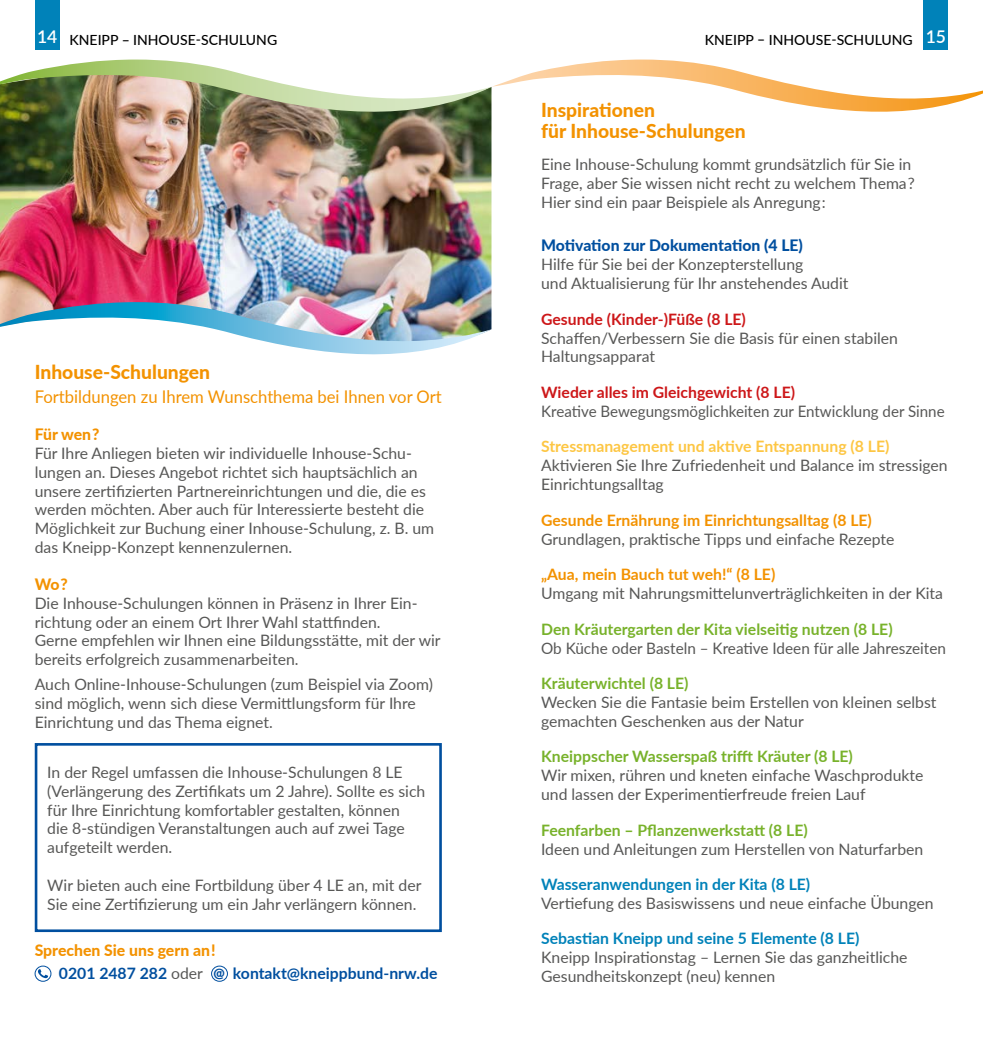
<style>
.page{position:relative;width:983px;height:1042px;background:#fff}
.page>*{position:absolute;margin:0;border:0;box-sizing:border-box;transform-origin:0 0}
.t1{font:800 19.25px/21px "Lato";color:#f39200}
.t2{font:17.5px "Lato";color:#f39200;scale:.95 1}
.t3{font:15.75px/18.9px "Lato";color:#575756}
.t4{font:700 15.75px "Lato";color:#78b22b}
.t5{font:700 15.75px "Lato";color:#f39200}
.t6{font:700 15.75px "Lato";color:#0082b9}
.t7{font:700 15.75px "Lato";color:#cd1719}
.t8{font:15.75px "Lato";color:#575756;scale:.96 1}
.t9{font:800 15.75px/22.8px "Lato";color:#f39200}
.t10{font:700 15.75px "Lato";color:#fdc643}
.t11{font:800 15.75px "Lato";color:#004f9f}
.t12{font:700 15.75px "Lato";color:#004f9f}
.t13{font:600 14.7px "Franklin Gothic";color:#004f9f}
.t14{font:500 14px "Lato";color:#000}
.s1{font-weight:600;font-size:17.5px;color:#fff}
.s2{font-weight:700;color:#004f9f}
.s3{font-weight:400;color:#575756}
</style>
<div class="page">
<div style="left:35px;top:0;width:25px;height:50px;background:#0082b9"></div>
<div style="left:35px;top:966px;width:16px;height:15px;border:1px solid #004f9f;border-radius:50%"></div>
<svg style="left:38px;top:969px;width:10px;height:9px"></svg>
<div style="left:211px;top:966px;width:17px;height:15px;border:1px solid #004f9f;border-radius:50%"></div>
<img style="left:0;top:125px;width:491px;height:177px">
<img style="left:0;top:302px;width:491px;height:53px">
<div style="left:923px;top:0;width:24px;height:50px;background:#0082b9"></div>
<img style="left:0;top:60px;width:982px;height:65px">
<div style="left:35px;top:743px;width:406px;height:189px;border:3px solid #004f9f"></div>
<p class="t14" style="left:37px;top:29px;width:242px"><span class="s1">14</span> KNEIPP – INHOUSE-SCHULUNG</p>
<p class="t1" style="left:35px;top:361px;width:177px">Inhouse-Schulungen</p>
<p class="t2" style="left:35px;top:384px;width:430px">Fortbildungen zu Ihrem Wunschthema bei Ihnen vor Ort</p>
<p class="t9" style="left:35px;top:422px;width:66px">Für wen ?</p>
<p class="t3" style="left:35px;top:443px;width:401px">Für Ihre Anliegen bieten wir individuelle Inhouse-Schu&shy;lungen an. Dieses Angebot richtet sich hauptsächlich an unsere zertifizierten Partnereinrichtungen und die, die es werden möchten. Aber auch für Interessierte besteht die Möglichkeit zur Buchung einer Inhouse-Schulung, z. B. um das Kneipp-Konzept kennenzulernen.</p>
<p class="t9" style="left:35px;top:572px;width:35px">Wo ?</p>
<p class="t3" style="left:35px;top:593px;width:407px">Die Inhouse-Schulungen können in Präsenz in Ihrer Ein&shy;richtung oder an einem Ort Ihrer Wahl stattfinden.<br>Gerne empfehlen wir Ihnen eine Bildungsstätte, mit der wir bereits erfolgreich zusammenarbeiten.</p>
<p class="t3" style="left:35px;top:674px;width:399px">Auch Online-Inhouse-Schulungen (zum Beispiel via Zoom) sind möglich, wenn sich diese Vermittlungsform für Ihre<br>Einrichtung und das Thema eignet.</p>
<p class="t3" style="left:47px;top:762px;width:379px">In der Regel umfassen die Inhouse-Schulungen 8 LE (Verlängerung des Zertifikats um 2 Jahre). Sollte es sich für Ihre Einrichtung komfortabler gestalten, können<br>die 8-stündigen Veranstaltungen auch auf zwei Tage aufgeteilt werden.</p>
<p class="t3" style="left:47px;top:875px;width:375px">Wir bieten auch eine Fortbildung über 4 LE an, mit der<br>Sie eine Zertifizierung um ein Jahr verlängern können.</p>
<p class="t9" style="left:59px;top:938px;width:158px;text-indent:-24px">Sprechen Sie uns gern an !<br><span class="s2">0201 2487 282</span> <span class="s3">oder</span></p>
<p class="t13" style="left:213px;top:965px;width:13px">@</p>
<p class="t12" style="left:233px;top:962px;width:206px">kontakt@kneippbund-nrw.de</p>
<p class="t14" style="left:704px;top:29px;width:242px">KNEIPP – INHOUSE-SCHULUNG <span class="s1">15</span></p>
<p class="t1" style="left:541px;top:99px;width:206px">Inspirationen<br>für Inhouse-Schulungen</p>
<p class="t3" style="left:541px;top:154px;width:375px">Eine Inhouse-Schulung kommt grundsätzlich für Sie in<br>Frage, aber Sie wissen nicht recht zu welchem Thema ?<br>Hier sind ein paar Beispiele als Anregung :</p>
<p class="t11" style="left:541px;top:234px;width:263px">Motivation zur Dokumentation (4 LE)</p>
<p class="t3" style="left:541px;top:254px;width:309px">Hilfe für Sie bei der Konzepterstellung<br>und Aktualisierung für Ihr anstehendes Audit</p>
<p class="t7" style="left:541px;top:307px;width:206px">Gesunde (Kinder-)Füße (8 LE)</p>
<p class="t3" style="left:541px;top:328px;width:358px">Schaffen/Verbessern Sie die Basis für einen stabilen<br>Haltungsapparat</p>
<p class="t7" style="left:541px;top:381px;width:255px">Wieder alles im Gleichgewicht (8 LE)</p>
<p class="t8" style="left:541px;top:400px;width:422px">Kreative Bewegungsmöglichkeiten zur Entwicklung der Sinne</p>
<p class="t10" style="left:541px;top:435px;width:349px">Stressmanagement und aktive Entspannung (8 LE)</p>
<p class="t3" style="left:541px;top:455px;width:408px">Aktivieren Sie Ihre Zufriedenheit und Balance im stressigen<br>Einrichtungsalltag</p>
<p class="t5" style="left:541px;top:508px;width:332px">Gesunde Ernährung im Einrichtungsalltag (8 LE)</p>
<p class="t3" style="left:541px;top:529px;width:355px">Grundlagen, praktische Tipps und einfache Rezepte</p>
<p class="t5" style="left:541px;top:563px;width:235px">„Aua, mein Bauch tut weh!“ (8 LE)</p>
<p class="t3" style="left:541px;top:583px;width:403px">Umgang mit Nahrungsmittelunverträglichkeiten in der Kita</p>
<p class="t4" style="left:541px;top:617px;width:353px">Den Kräutergarten der Kita vielseitig nutzen (8 LE)</p>
<p class="t3" style="left:541px;top:638px;width:406px">Ob Küche oder Basteln – Kreative Ideen für alle Jahreszeiten</p>
<p class="t4" style="left:541px;top:672px;width:149px">Kräuterwichtel (8 LE)</p>
<p class="t3" style="left:541px;top:692px;width:397px">Wecken Sie die Fantasie beim Erstellen von kleinen selbst gemachten Geschenken aus der Natur</p>
<p class="t4" style="left:541px;top:745px;width:313px">Kneippscher Wasserspaß trifft Kräuter (8 LE)</p>
<p class="t3" style="left:541px;top:765px;width:384px">Wir mixen, rühren und kneten einfache Waschprodukte und lassen der Experimentierfreude freien Lauf</p>
<p class="t4" style="left:541px;top:818px;width:268px">Feenfarben – Pflanzenwerkstatt (8 LE)</p>
<p class="t3" style="left:541px;top:839px;width:383px">Ideen und Anleitungen zum Herstellen von Naturfarben</p>
<p class="t6" style="left:541px;top:873px;width:270px">Wasseranwendungen in der Kita (8 LE)</p>
<p class="t3" style="left:541px;top:893px;width:394px">Vertiefung des Basiswissens und neue einfache Übungen</p>
<p class="t6" style="left:541px;top:926px;width:320px">Sebastian Kneipp und seine 5 Elemente (8 LE)</p>
<p class="t3" style="left:541px;top:947px;width:368px">Kneipp Inspirationstag – Lernen Sie das ganzheitliche<br>Gesundheitskonzept (neu) kennen</p>
</div>
